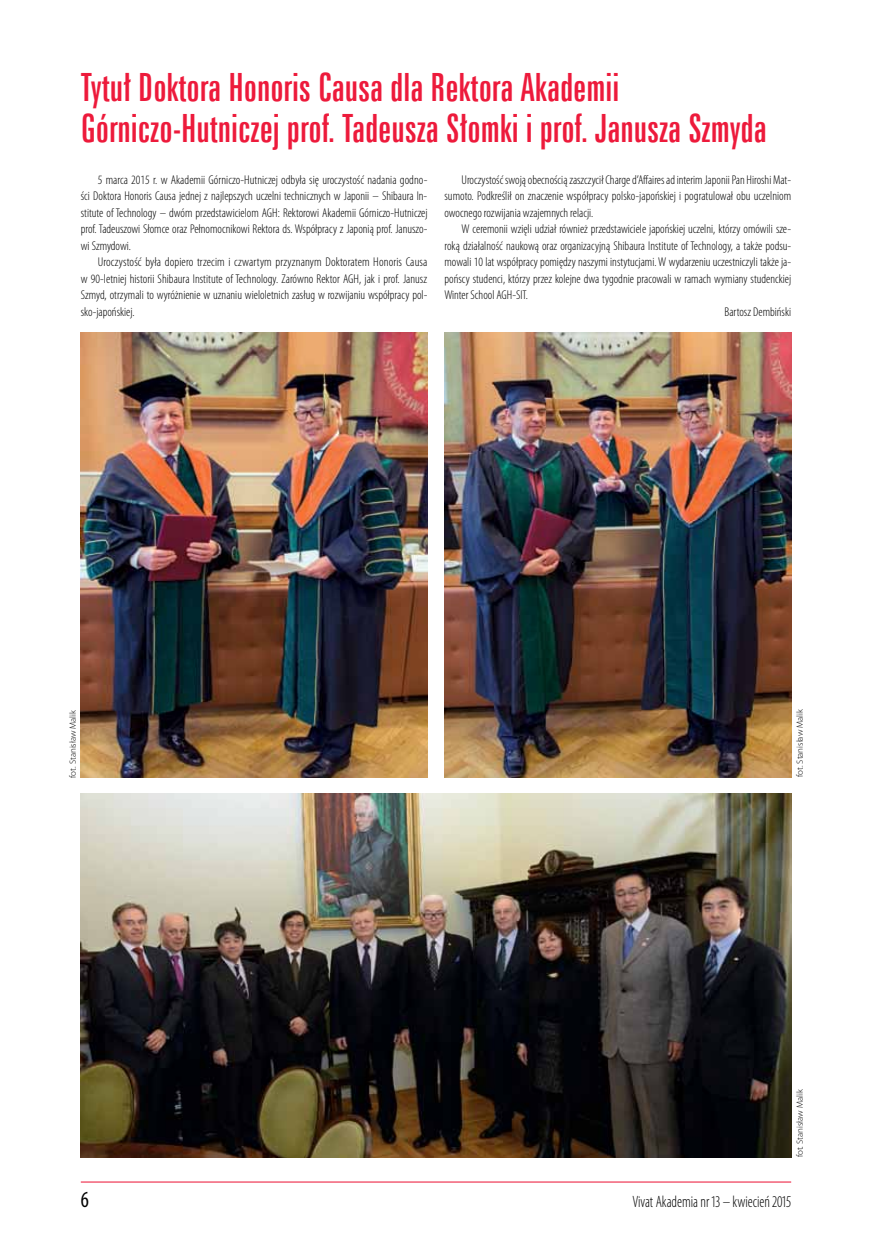
<style>
.page{position:relative;width:872px;height:1242px;background:#fff}
.page>*{position:absolute;margin:0;border:0;box-sizing:border-box;transform-origin:0 0}
.t1{font:39px/41.2px "Zurich X Cn EU";color:#ed1a3b}
.t2{font:condensed 23.1px "Myriad Pro";color:#000;scale:.91 1}
.t3{font:300 condensed 16.5px "Myriad Pro";color:#000;scale:.91 1}
.t4{font:300 condensed 12.75px/16.5px "Myriad Pro";color:#000;text-align:justify}
.t5{font:300 9px "Myriad Pro";color:#000}
</style>
<div class="page">
<hr style="left:81px;top:1181px;width:710px;height:1px;background:#ed1a3b">
<img style="left:81px;top:332px;width:346px;height:446px">
<img style="left:444px;top:332px;width:347px;height:446px">
<img style="left:81px;top:793px;width:710px;height:364px">
<h1 class="t1" style="left:81px;top:67px;width:687px">Tytuł Doktora Honoris Causa dla Rektora Akademii<br>Górniczo-Hutniczej prof. Tadeusza Słomki i prof. Janusza Szmyda</h1>
<p class="t4" style="left:81px;top:171px;width:348px;text-indent:17px">5 marca 2015 r. w Akademii Górniczo-Hutniczej odbyła się uroczystość nadania godno&shy;ści Doktora Honoris Causa jednej z najlepszych uczelni technicznych w Japonii – Shibaura In&shy;stitute of Technology – dwóm przedstawicielom AGH: Rektorowi Akademii Górniczo-Hutniczej prof. Tadeuszowi Słomce oraz Pełnomocnikowi Rektora ds. Współpracy z Japonią prof. Januszo&shy;wi Szmydowi.</p>
<p class="t4" style="left:81px;top:254px;width:348px;text-indent:17px">Uroczystość była dopiero trzecim i czwartym przyznanym Doktoratem Honoris Causa w 90-letniej historii Shibaura Institute of Technology. Zarówno Rektor AGH, jak i prof. Janusz Szmyd, otrzymali to wyróżnienie w uznaniu wieloletnich zasług w rozwijaniu współpracy pol&shy;sko-japońskiej.</p>
<p class="t4" style="left:444px;top:171px;width:348px;text-indent:17px">Uroczystość swoją obecnością zaszczycił Charge d’Affaires ad interim Japonii Pan Hiroshi Mat&shy;sumoto. Podkreślił on znaczenie współpracy polsko-japońskiej i pogratulował obu uczelniom owocnego rozwijania wzajemnych relacji.</p>
<p class="t4" style="left:461px;top:221px;width:331px">W ceremonii wzięli udział również przedstawiciele japońskiej uczelni, którzy omówili sze-</p>
<p class="t4" style="left:444px;top:237px;width:348px">roką działalność naukową oraz organizacyjną Shibaura Institute of Technology, a także podsu-</p>
<p class="t4" style="left:444px;top:254px;width:348px">mowali 10 lat współpracy pomiędzy naszymi instytucjami. W wydarzeniu uczestniczyli także ja-</p>
<p class="t4" style="left:444px;top:270px;width:348px">pońscy studenci, którzy przez kolejne dwa tygodnie pracowali w ramach wymiany studenckiej</p>
<p class="t4" style="left:444px;top:287px;width:85px">Winter School AGH-SIT.</p>
<p class="t4" style="left:724px;top:303px;width:68px">Bartosz Dembiński</p>
<p class="t5" style="left:68px;top:778px;width:69px;rotate:-90deg">fot. Stanisław Malik</p>
<p class="t5" style="left:795px;top:777px;width:69px;rotate:-90deg">fot. Stanisław Malik</p>
<p class="t5" style="left:795px;top:1157px;width:69px;rotate:-90deg">fot. Stanisław Malik</p>
<h2 class="t2" style="left:81px;top:1186px;width:10px">6</h2>
<p class="t3" style="left:632px;top:1192px;width:176px">Vivat Akademia nr 13 – kwiecień 2015</p>
</div>
